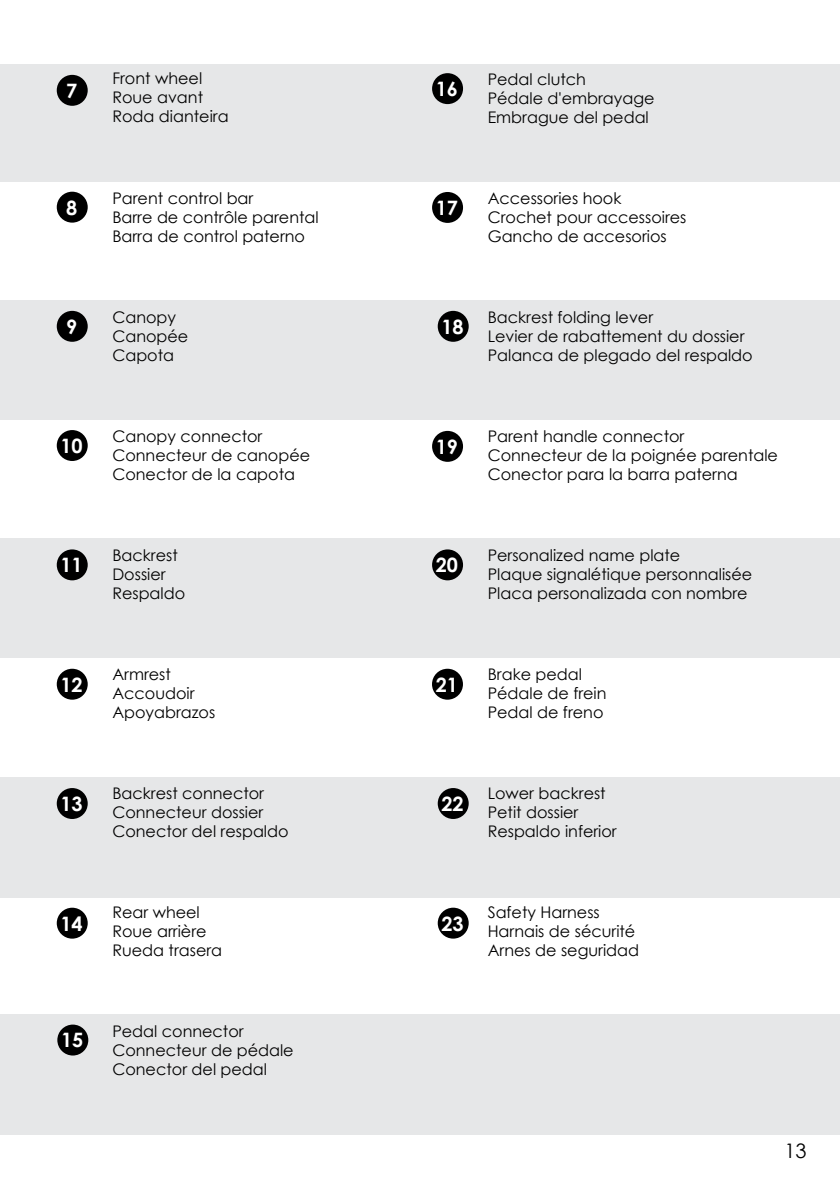
<style>
.page{position:relative;width:840px;height:1191px;background:#fff}
.page>*{position:absolute;margin:0;border:0;box-sizing:border-box;transform-origin:0 0}
.t1{font:20px "Century Gothic";color:#000}
.t2{font:700 19.8px "Century Gothic";color:#fff}
.t3{font:16px/19px "Century Gothic";color:#000}
</style>
<div class="page">
<div style="left:0;top:539px;width:839px;height:119px;background:#e6e7e8"></div>
<div style="left:0;top:64px;width:839px;height:117px;background:#e6e7e8"></div>
<div style="left:0;top:1014px;width:839px;height:120px;background:#e6e7e8"></div>
<div style="left:0;top:777px;width:839px;height:120px;background:#e6e7e8"></div>
<div style="left:0;top:300px;width:839px;height:120px;background:#e6e7e8"></div>
<div style="left:57px;top:549px;width:31px;height:31px;background:#000;border-radius:50%"></div>
<div style="left:57px;top:668px;width:31px;height:31px;background:#000;border-radius:50%"></div>
<div style="left:57px;top:788px;width:31px;height:31px;background:#000;border-radius:50%"></div>
<div style="left:57px;top:907px;width:31px;height:31px;background:#000;border-radius:50%"></div>
<div style="left:57px;top:1024px;width:31px;height:31px;background:#000;border-radius:50%"></div>
<div style="left:432px;top:73px;width:31px;height:31px;background:#000;border-radius:50%"></div>
<div style="left:57px;top:75px;width:31px;height:31px;background:#000;border-radius:50%"></div>
<div style="left:432px;top:192px;width:31px;height:31px;background:#000;border-radius:50%"></div>
<div style="left:57px;top:192px;width:31px;height:31px;background:#000;border-radius:50%"></div>
<div style="left:437px;top:311px;width:31px;height:31px;background:#000;border-radius:50%"></div>
<div style="left:57px;top:311px;width:31px;height:31px;background:#000;border-radius:50%"></div>
<div style="left:432px;top:431px;width:31px;height:31px;background:#000;border-radius:50%"></div>
<div style="left:57px;top:430px;width:31px;height:31px;background:#000;border-radius:50%"></div>
<div style="left:432px;top:549px;width:31px;height:31px;background:#000;border-radius:50%"></div>
<div style="left:432px;top:668px;width:30px;height:31px;background:#000;border-radius:50%"></div>
<div style="left:437px;top:788px;width:31px;height:31px;background:#000;border-radius:50%"></div>
<div style="left:437px;top:907px;width:31px;height:31px;background:#000;border-radius:50%"></div>
<p class="t3" style="left:112px;top:69px;width:118px">Front wheel<br>Roue avant<br>Roda dianteira</p>
<p class="t2" style="left:66px;top:76px;width:13px">7</p>
<p class="t2" style="left:435px;top:74px;width:24px">16</p>
<p class="t3" style="left:112px;top:188px;width:208px">Parent control bar<br>Barre de contrôle parental<br>Barra de control paterno</p>
<p class="t2" style="left:66px;top:192px;width:13px">8</p>
<p class="t2" style="left:435px;top:193px;width:24px">17</p>
<p class="t3" style="left:487px;top:69px;width:168px">Pedal clutch<br>Pédale d'embrayage<br>Embrague del pedal</p>
<p class="t3" style="left:487px;top:188px;width:200px">Accessories hook<br>Crochet pour accessoires<br>Gancho de accesorios</p>
<p class="t3" style="left:112px;top:307px;width:77px">Canopy<br>Canopée<br>Capota</p>
<p class="t2" style="left:66px;top:311px;width:13px">9</p>
<p class="t2" style="left:441px;top:311px;width:24px">18</p>
<p class="t3" style="left:487px;top:307px;width:266px">Backrest folding lever<br>Levier de rabattement du dossier<br>Palanca de plegado del respaldo</p>
<p class="t3" style="left:112px;top:426px;width:199px">Canopy connector<br>Connecteur de canopée<br>Conector de la capota</p>
<p class="t2" style="left:60px;top:431px;width:24px">10</p>
<p class="t2" style="left:435px;top:431px;width:24px">19</p>
<p class="t2" style="left:60px;top:550px;width:24px">11</p>
<p class="t3" style="left:112px;top:545px;width:74px">Backrest<br>Dossier<br>Respaldo</p>
<p class="t2" style="left:435px;top:550px;width:24px">20</p>
<p class="t3" style="left:487px;top:426px;width:292px">Parent handle connector<br>Connecteur de la poignée parentale<br>Conector para la barra paterna</p>
<p class="t3" style="left:487px;top:545px;width:266px">Personalized name plate<br>Plaque signalétique personnalisée<br>Placa personalizada con nombre</p>
<p class="t2" style="left:60px;top:669px;width:24px">12</p>
<p class="t3" style="left:112px;top:664px;width:104px">Armrest<br>Accoudoir<br>Apoyabrazos</p>
<p class="t2" style="left:435px;top:669px;width:24px">21</p>
<p class="t3" style="left:487px;top:664px;width:120px">Brake pedal<br>Pédale de frein<br>Pedal de freno</p>
<p class="t2" style="left:60px;top:788px;width:24px">13</p>
<p class="t3" style="left:112px;top:783px;width:178px">Backrest connector<br>Connecteur dossier<br>Conector del respaldo</p>
<p class="t2" style="left:441px;top:788px;width:24px">22</p>
<p class="t3" style="left:487px;top:783px;width:130px">Lower backrest<br>Petit dossier<br>Respaldo inferior</p>
<p class="t2" style="left:60px;top:908px;width:24px">14</p>
<p class="t3" style="left:112px;top:902px;width:111px">Rear wheel<br>Roue arrière<br>Rueda trasera</p>
<p class="t2" style="left:441px;top:908px;width:24px">23</p>
<p class="t3" style="left:487px;top:902px;width:153px">Safety Harness<br>Harnais de sécurité<br>Arnes de seguridad</p>
<p class="t2" style="left:61px;top:1025px;width:24px">15</p>
<p class="t3" style="left:112px;top:1021px;width:183px">Pedal connector<br>Connecteur de pédale<br>Conector del pedal</p>
<p class="t1" style="left:784px;top:1136px;width:24px">13</p>
</div>
